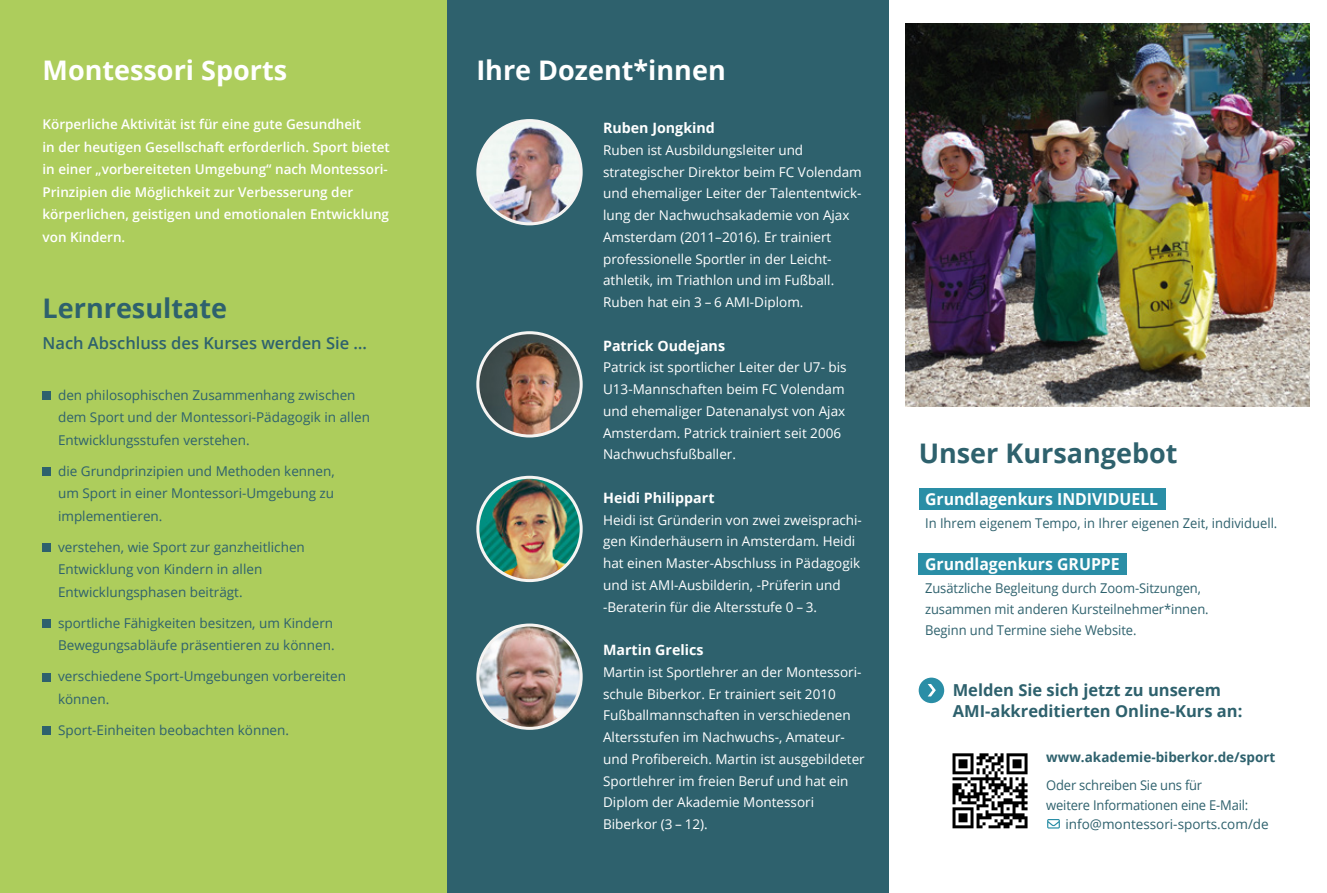
<style>
.page{position:relative;width:1327px;height:893px;background:#fff}
.page>*{position:absolute;margin:0;border:0;box-sizing:border-box;transform-origin:0 0}
.t1{font:700 27px "Open Sans";color:#fff}
.t2{font:700 27px "Open Sans";color:#2e616d}
.t3{font:700 16.5px/21px "Open Sans";color:#2e616d}
.t4{font:700 16.5px "Open Sans";color:#fff;scale:.96 1}
.t5{font:600 16.5px "Open Sans";color:#2e616d}
.t6{font:700 14.25px "Open Sans";color:#fff}
.t7{font:13.5px/21.8px "Open Sans";color:#fff}
.t8{font:13.5px/22.5px "Open Sans";color:#2e616d}
.t9{font:600 13.5px/22.5px "Open Sans";color:#fff}
.t10{font:13.5px/21px "Open Sans";color:#2e616d;scale:.96 1}
.t11{font:700 13.5px "Open Sans";color:#2e616d}
</style>
<div class="page">
<div style="left:918px;top:488px;width:247px;height:21px;background:#2a8ea6"></div>
<div style="left:918px;top:554px;width:209px;height:21px;background:#2a8ea6"></div>
<div style="left:446px;top:0;width:443px;height:893px;background:#2e616d"></div>
<div style="left:0;top:0;width:446px;height:893px;background:#adcd5c"></div>
<div style="left:43px;top:391px;width:8px;height:9px;background:#2e616d"></div>
<div style="left:43px;top:467px;width:8px;height:9px;background:#2e616d"></div>
<div style="left:43px;top:543px;width:8px;height:9px;background:#2e616d"></div>
<div style="left:43px;top:619px;width:8px;height:9px;background:#2e616d"></div>
<div style="left:43px;top:673px;width:8px;height:8px;background:#2e616d"></div>
<div style="left:43px;top:726px;width:8px;height:9px;background:#2e616d"></div>
<img style="left:478px;top:333px;width:103px;height:103px;border-radius:52px">
<div style="left:476px;top:331px;width:107px;height:106px;border:3px solid #f6f4f2;border-radius:50%"></div>
<img style="left:478px;top:121px;width:103px;height:103px;border-radius:52px">
<div style="left:476px;top:119px;width:107px;height:106px;border:3px solid #f6f4f2;border-radius:50%"></div>
<img style="left:480px;top:478px;width:101px;height:103px">
<div style="left:476px;top:476px;width:107px;height:106px;border:3px solid #f6f4f2;border-radius:50%"></div>
<img style="left:479px;top:625px;width:101px;height:103px">
<div style="left:476px;top:624px;width:107px;height:106px;border:3px solid #f6f4f2;border-radius:50%"></div>
<img style="left:906px;top:23px;width:404px;height:383px">
<svg style="left:1047px;top:819px;width:13px;height:9px"></svg>
<div style="left:918px;top:678px;width:26px;height:25px;background:#2a8ea6;border-radius:50%"></div>
<svg style="left:927px;top:684px;width:9px;height:12px"></svg>
<svg style="left:952px;top:753px;width:76px;height:76px"></svg>
<svg style="left:952px;top:753px;width:75px;height:75px"></svg>
<h1 class="t1" style="left:43px;top:51px;width:246px">Montessori Sports</h1>
<p class="t9" style="left:43px;top:113px;width:349px">Körperliche Aktivität ist für eine gute Gesundheit<br>in der heutigen Gesellschaft erforderlich. Sport bietet in einer „vorbereiteten Umgebung“ nach Montessori-Prinzipien die Möglichkeit zur Verbesserung der körperlichen, geistigen und emotionalen Entwicklung von Kindern.</p>
<h1 class="t2" style="left:43px;top:289px;width:186px">Lernresultate</h1>
<p class="t5" style="left:43px;top:332px;width:326px">Nach Abschluss des Kurses werden Sie …</p>
<p class="t8" style="left:58px;top:383px;width:313px">den philosophischen Zusammenhang zwischen dem Sport und der Montessori-Pädagogik in allen<br>Entwicklungsstufen verstehen.</p>
<p class="t8" style="left:58px;top:459px;width:278px;text-align:justify">die Grundprinzipien und Methoden kennen, um Sport in einer Montessori-Umgebung zu implementieren.</p>
<p class="t8" style="left:58px;top:535px;width:248px">verstehen, wie Sport zur ganzheitlichen<br>Entwicklung von Kindern in allen<br>Entwicklungsphasen beiträgt.</p>
<p class="t8" style="left:58px;top:611px;width:278px">sportliche Fähigkeiten besitzen, um Kindern<br>Bewegungsabläufe präsentieren zu können.</p>
<p class="t8" style="left:58px;top:665px;width:290px">verschiedene Sport-Umgebungen vorbereiten können.</p>
<p class="t8" style="left:58px;top:718px;width:232px">Sport-Einheiten beobachten können.</p>
<h1 class="t1" style="left:476px;top:51px;width:251px">Ihre Dozent*innen</h1>
<p class="t6" style="left:603px;top:118px;width:113px">Ruben Jongkind</p>
<p class="t7" style="left:603px;top:139px;width:260px">Ruben ist Ausbildungsleiter und strategischer Direktor beim FC Volendam und ehemaliger Leiter der Talententwick&shy;lung der Nachwuchsakademie von Ajax Amsterdam (2011–2016). Er trainiert professionelle Sportler in der Leicht&shy;athletik, im Triathlon und im Fußball.<br>Ruben hat ein 3 – 6 AMI-Diplom.</p>
<p class="t6" style="left:603px;top:335px;width:123px">Patrick Oudejans</p>
<p class="t7" style="left:603px;top:356px;width:245px">Patrick ist sportlicher Leiter der U7- bis U13-Mannschaften beim FC Volendam und ehemaliger Datenanalyst von Ajax Amsterdam. Patrick trainiert seit 2006<br>Nachwuchsfußballer.</p>
<p class="t6" style="left:603px;top:488px;width:113px">Heidi Philippart</p>
<p class="t7" style="left:603px;top:509px;width:260px">Heidi ist Gründerin von zwei zweisprachi&shy;gen Kinderhäusern in Amsterdam. Heidi hat einen Master-Abschluss in Pädagogik und ist AMI-Ausbilderin, -Prüferin und -Beraterin für die Altersstufe 0 – 3.</p>
<p class="t6" style="left:603px;top:640px;width:102px">Martin Grelics</p>
<p class="t7" style="left:603px;top:661px;width:263px">Martin ist Sportlehrer an der Montessori&shy;schule Biberkor. Er trainiert seit 2010<br>Fußballmannschaften in verschiedenen Altersstufen im Nachwuchs-, Amateur&shy;und Profibereich. Martin ist ausgebildeter Sportlehrer im freien Beruf und hat ein Diplom der Akademie Montessori Biberkor (3 – 12).</p>
<h1 class="t2" style="left:918px;top:434px;width:260px">Unser Kursangebot</h1>
<p class="t4" style="left:925px;top:487px;width:244px">Grundlagenkurs INDIVIDUELL</p>
<p class="t10" style="left:925px;top:512px;width:368px">In Ihrem eigenem Tempo, in Ihrer eigenen Zeit, individuell.</p>
<p class="t4" style="left:925px;top:552px;width:204px">Grundlagenkurs GRUPPE</p>
<p class="t10" style="left:925px;top:577px;width:297px">Zusätzliche Begleitung durch Zoom-Sitzungen, zusammen mit anderen Kursteilnehmer*innen.<br>Beginn und Termine siehe Website.</p>
<p class="t3" style="left:952px;top:679px;width:291px">Melden Sie sich jetzt zu unserem<br>AMI-akkreditierten Online-Kurs an:</p>
<p class="t11" style="left:1046px;top:748px;width:231px">www.akademie-biberkor.de/sport</p>
<p class="t10" style="left:1046px;top:774px;width:164px">Oder schreiben Sie uns für</p>
<p class="t10" style="left:1046px;top:794px;width:212px">weitere Informationen eine E-Mail:</p>
<p class="t8" style="left:1065px;top:813px;width:205px">info@montessori-sports.com/de</p>
</div>
